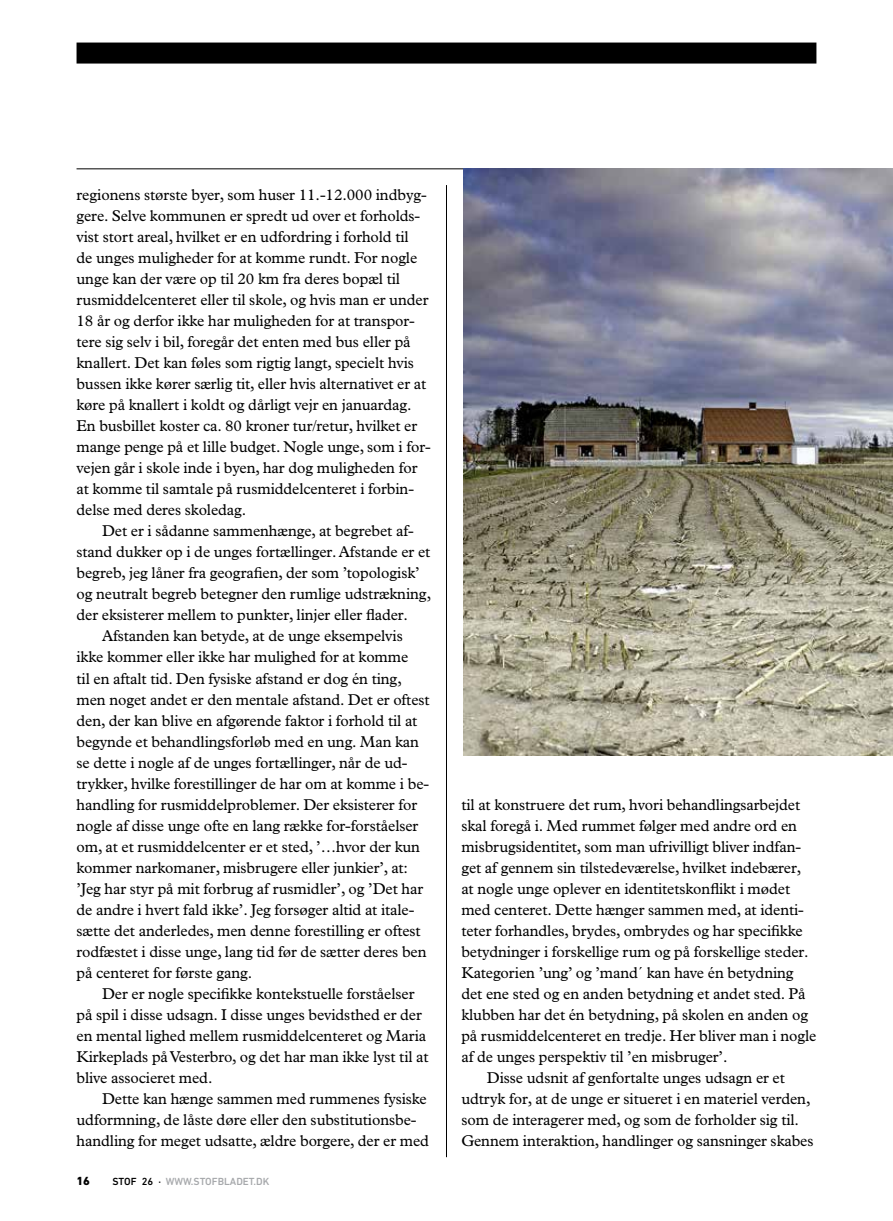
<style>
.page{position:relative;width:893px;height:1221px;background:#fff}
.page>*{position:absolute;margin:0;border:0;box-sizing:border-box;transform-origin:0 0}
.t1{font:15.75px/21px "Plantin";letter-spacing:-.005em;color:#000}
.t2{font:800 12px "DIN Next LT Pro";color:#000}
.t3{font:500 10.5px "DIN Next LT Pro";color:#a7a9ac}
.s1{color:#000}
</style>
<div class="page">
<div style="left:77px;top:43px;width:739px;height:21px;background:#000"></div>
<hr style="left:77px;top:168px;width:739px;height:1px;background:#000">
<hr style="left:446px;top:185px;width:1px;height:972px;background:#000">
<img style="left:463px;top:168px;width:430px;height:587px">
<p class="t1" style="left:77px;top:184px;width:356px">regionens største byer, som huser 11.-12.000 indbyg&shy;gere. Selve kommunen er spredt ud over et forholds&shy;vist stort areal, hvilket er en udfordring i forhold til<br>de unges muligheder for at komme rundt. For nogle unge kan der være op til 20 km fra deres bopæl til rusmiddelcenteret eller til skole, og hvis man er under 18 år og derfor ikke har muligheden for at transpor&shy;tere sig selv i bil, foregår det enten med bus eller på knallert. Det kan føles som rigtig langt, specielt hvis bussen ikke kører særlig tit, eller hvis alternativet er at køre på knallert i koldt og dårligt vejr en januardag.<br>En busbillet koster ca. 80 kroner tur/retur, hvilket er mange penge på et lille budget. Nogle unge, som i for&shy;vejen går i skole inde i byen, har dog muligheden for at komme til samtale på rusmiddelcenteret i forbin&shy;delse med deres skoledag.</p>
<p class="t1" style="left:102px;top:520px;width:313px">Det er i sådanne sammenhænge, at begrebet af-</p>
<p class="t1" style="left:77px;top:541px;width:355px">stand dukker op i de unges fortællinger. Afstande er et</p>
<p class="t1" style="left:77px;top:562px;width:345px">begreb, jeg låner fra geografien, der som ’topologisk’</p>
<p class="t1" style="left:77px;top:583px;width:356px">og neutralt begreb betegner den rumlige udstrækning,</p>
<p class="t1" style="left:77px;top:604px;width:333px">der eksisterer mellem to punkter, linjer eller flader.</p>
<p class="t1" style="left:102px;top:625px;width:302px">Afstanden kan betyde, at de unge eksempelvis</p>
<p class="t1" style="left:77px;top:646px;width:333px">ikke kommer eller ikke har mulighed for at komme</p>
<p class="t1" style="left:77px;top:667px;width:327px">til en aftalt tid. Den fysiske afstand er dog én ting,</p>
<p class="t1" style="left:77px;top:688px;width:355px">men noget andet er den mentale afstand. Det er oftest</p>
<p class="t1" style="left:77px;top:709px;width:342px">den, der kan blive en afgørende faktor i forhold til at</p>
<p class="t1" style="left:77px;top:730px;width:344px">begynde et behandlingsforløb med en ung. Man kan</p>
<p class="t1" style="left:77px;top:751px;width:333px">se dette i nogle af de unges fortællinger, når de ud-</p>
<p class="t1" style="left:77px;top:772px;width:354px">trykker, hvilke forestillinger de har om at komme i be-</p>
<p class="t1" style="left:77px;top:793px;width:342px">handling for rusmiddelproblemer. Der eksisterer for</p>
<p class="t1" style="left:77px;top:814px;width:343px">nogle af disse unge ofte en lang række for-forståelser</p>
<p class="t1" style="left:77px;top:835px;width:345px">om, at et rusmiddelcenter er et sted, ’…hvor der kun</p>
<p class="t1" style="left:77px;top:856px;width:333px">kommer narkomaner, misbrugere eller junkier’, at:</p>
<p class="t1" style="left:77px;top:877px;width:348px">’Jeg har styr på mit forbrug af rusmidler’, og ’Det har</p>
<p class="t1" style="left:77px;top:898px;width:339px">de andre i hvert fald ikke’. Jeg forsøger altid at itale-</p>
<p class="t1" style="left:77px;top:919px;width:346px">sætte det anderledes, men denne forestilling er oftest</p>
<p class="t1" style="left:77px;top:940px;width:352px">rodfæstet i disse unge, lang tid før de sætter deres ben</p>
<p class="t1" style="left:77px;top:961px;width:177px">på centeret for første gang.</p>
<p class="t1" style="left:102px;top:982px;width:314px">Der er nogle specifikke kontekstuelle forståelser</p>
<p class="t1" style="left:77px;top:1003px;width:347px">på spil i disse udsagn. I disse unges bevidsthed er der</p>
<p class="t1" style="left:77px;top:1024px;width:351px">en mental lighed mellem rusmiddelcenteret og Maria</p>
<p class="t1" style="left:77px;top:1045px;width:354px">Kirkeplads på Vesterbro, og det har man ikke lyst til at</p>
<p class="t1" style="left:77px;top:1066px;width:137px">blive associeret med.</p>
<p class="t1" style="left:102px;top:1087px;width:326px">Dette kan hænge sammen med rummenes fysiske</p>
<p class="t1" style="left:77px;top:1108px;width:341px">udformning, de låste døre eller den substitutionsbe-</p>
<p class="t1" style="left:77px;top:1129px;width:354px">handling for meget udsatte, ældre borgere, der er med</p>
<p class="t2" style="left:77px;top:1173px;width:15px">16</p>
<p class="t3" style="left:112px;top:1175px;width:159px"><span class="s1">STOF 26 ·</span> WWW.STOFBLADET.DK</p>
<p class="t1" style="left:461px;top:793px;width:340px">til at konstruere det rum, hvori behandlingsarbejdet</p>
<p class="t1" style="left:461px;top:814px;width:337px">skal foregå i. Med rummet følger med andre ord en</p>
<p class="t1" style="left:461px;top:835px;width:341px">misbrugsidentitet, som man ufrivilligt bliver indfan-</p>
<p class="t1" style="left:461px;top:856px;width:341px">get af gennem sin tilstedeværelse, hvilket indebærer,</p>
<p class="t1" style="left:461px;top:877px;width:330px">at nogle unge oplever en identitetskonflikt i mødet</p>
<p class="t1" style="left:461px;top:898px;width:344px">med centeret. Dette hænger sammen med, at identi-</p>
<p class="t1" style="left:461px;top:919px;width:343px">teter forhandles, brydes, ombrydes og har specifikke</p>
<p class="t1" style="left:461px;top:940px;width:349px">betydninger i forskellige rum og på forskellige steder.</p>
<p class="t1" style="left:461px;top:961px;width:334px">Kategorien ’ung’ og ’mand´ kan have én betydning</p>
<p class="t1" style="left:461px;top:982px;width:346px">det ene sted og en anden betydning et andet sted. På</p>
<p class="t1" style="left:461px;top:1003px;width:348px">klubben har det én betydning, på skolen en anden og</p>
<p class="t1" style="left:461px;top:1024px;width:356px">på rusmiddelcenteret en tredje. Her bliver man i nogle</p>
<p class="t1" style="left:461px;top:1045px;width:268px">af de unges perspektiv til ’en misbruger’.</p>
<p class="t1" style="left:487px;top:1066px;width:299px">Disse udsnit af genfortalte unges udsagn er et</p>
<p class="t1" style="left:461px;top:1087px;width:351px">udtryk for, at de unge er situeret i en materiel verden,</p>
<p class="t1" style="left:461px;top:1108px;width:339px">som de interagerer med, og som de forholder sig til.</p>
<p class="t1" style="left:461px;top:1129px;width:354px">Gennem interaktion, handlinger og sansninger skabes</p>
</div>
